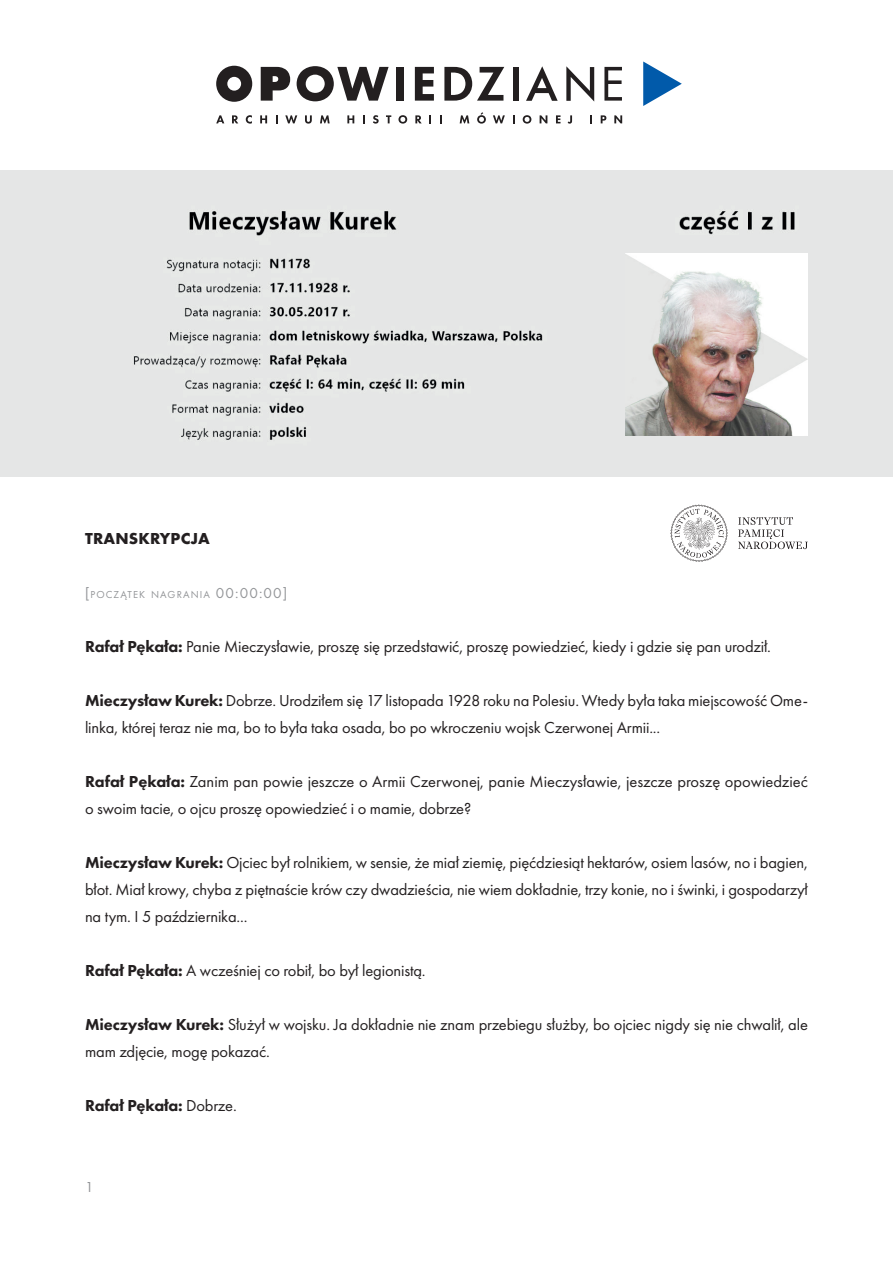
<style>
.page{position:relative;width:893px;height:1263px;background:#fff}
.page>*{position:absolute;margin:0;border:0;box-sizing:border-box;transform-origin:0 0}
.t1{font:16.5px/27px "Futura PT";letter-spacing:-.01em;color:#231f20}
.t2{font:800 16.5px "Futura PT";letter-spacing:-.01em;color:#231f20}
.t3{font:700 16.5px "Futura PT";letter-spacing:.01em;color:#231f20}
.t4{font:15px "Futura PT";color:#939598}
.t5{font:10.5px "Futura PT";letter-spacing:.105em;color:#939598}
.s1{font-size:15px}
.s2{font-weight:800}
.s3{font-weight:400}
</style>
<div class="page">
<div style="left:0;top:171px;width:893px;height:306px;background:#e5e6e6"></div>
<svg style="left:261px;top:67px;width:29px;height:34px"></svg>
<svg style="left:297px;top:66px;width:92px;height:35px"></svg>
<div style="left:396px;top:67px;width:8px;height:34px;background:#231f20"></div>
<svg style="left:415px;top:67px;width:19px;height:34px"></svg>
<svg style="left:444px;top:67px;width:60px;height:34px"></svg>
<div style="left:513px;top:67px;width:5px;height:34px;background:#231f20"></div>
<svg style="left:526px;top:66px;width:32px;height:35px"></svg>
<svg style="left:566px;top:66px;width:28px;height:36px"></svg>
<svg style="left:604px;top:67px;width:18px;height:34px"></svg>
<svg style="left:643px;top:61px;width:39px;height:45px"></svg>
<svg style="left:216px;top:66px;width:36px;height:36px"></svg>
<svg style="left:216px;top:115px;width:8px;height:8px"></svg>
<svg style="left:232px;top:115px;width:6px;height:8px"></svg>
<svg style="left:246px;top:115px;width:6px;height:9px"></svg>
<svg style="left:260px;top:115px;width:7px;height:8px"></svg>
<svg style="left:276px;top:115px;width:2px;height:8px"></svg>
<svg style="left:285px;top:115px;width:12px;height:8px"></svg>
<svg style="left:305px;top:115px;width:7px;height:9px"></svg>
<svg style="left:320px;top:115px;width:10px;height:8px"></svg>
<svg style="left:347px;top:115px;width:7px;height:8px"></svg>
<svg style="left:363px;top:115px;width:2px;height:8px"></svg>
<svg style="left:373px;top:115px;width:6px;height:9px"></svg>
<svg style="left:386px;top:115px;width:5px;height:8px"></svg>
<svg style="left:398px;top:115px;width:9px;height:9px"></svg>
<svg style="left:415px;top:115px;width:7px;height:8px"></svg>
<svg style="left:440px;top:115px;width:2px;height:8px"></svg>
<svg style="left:460px;top:115px;width:9px;height:8px"></svg>
<svg style="left:477px;top:112px;width:9px;height:12px"></svg>
<svg style="left:493px;top:115px;width:12px;height:8px"></svg>
<svg style="left:523px;top:115px;width:8px;height:9px"></svg>
<svg style="left:540px;top:115px;width:7px;height:8px"></svg>
<svg style="left:556px;top:115px;width:4px;height:8px"></svg>
<svg style="left:568px;top:115px;width:4px;height:9px"></svg>
<svg style="left:590px;top:115px;width:2px;height:8px"></svg>
<svg style="left:601px;top:115px;width:5px;height:8px"></svg>
<svg style="left:614px;top:115px;width:8px;height:8px"></svg>
<img style="left:626px;top:254px;width:182px;height:182px">
<svg style="left:670px;top:505px;width:58px;height:57px"></svg>
<svg style="left:738px;top:517px;width:70px;height:32px"></svg>
<p class="t3" style="left:85px;top:528px;width:126px">TRANSKRYPCJA</p>
<p class="t5" style="left:85px;top:588px;width:204px"><span class="s1">[</span>POCZĄTEK NAGRANIA <span class="s1">00:00:00]</span></p>
<p class="t1" style="left:85px;top:633px;width:687px"><span class="s2">Rafał Pękała:</span> Panie Mieczysławie, proszę się przedstawić, proszę powiedzieć, kiedy i gdzie się pan urodził.</p>
<p class="t1" style="left:85px;top:687px;width:724px"><span class="s2">Mieczysław Kurek:</span> Dobrze. Urodziłem się 17 listopada 1928 roku na Polesiu. Wtedy była taka miejscowość Ome&shy;linka, której teraz nie ma, bo to była taka osada, bo po wkroczeniu wojsk Czerwonej Armii...</p>
<p class="t1" style="left:85px;top:768px;width:724px"><span class="s2">Rafał Pękała:</span> Zanim pan powie jeszcze o Armii Czerwonej, panie Mieczysławie, jeszcze proszę opowiedzieć o swoim tacie, o ojcu proszę opowiedzieć i o mamie, dobrze?</p>
<p class="t1" style="left:85px;top:849px;width:724px;text-align:justify"><span class="s2">Mieczysław Kurek:</span> Ojciec był rolnikiem, w sensie, że miał ziemię, pięćdziesiąt hektarów, osiem lasów, no i bagien, błot. Miał krowy, chyba z piętnaście krów czy dwadzieścia, nie wiem dokładnie, trzy konie, no i świnki, i gospodarzył na tym. I 5 października...</p>
<p class="t1" style="left:85px;top:957px;width:342px"><span class="s2">Rafał Pękała:</span> A wcześniej co robił, bo był legionistą.</p>
<p class="t1" style="left:85px;top:1011px;width:724px"><span class="s2">Mieczysław Kurek:</span> Służył w wojsku. Ja dokładnie nie znam przebiegu służby, bo ojciec nigdy się nie chwalił, ale mam zdjęcie, mogę pokazać.</p>
<p class="t2" style="left:85px;top:1095px;width:153px">Rafał Pękała: <span class="s3">Dobrze.</span></p>
<p class="t4" style="left:85px;top:1178px;width:10px">1</p>
</div>
